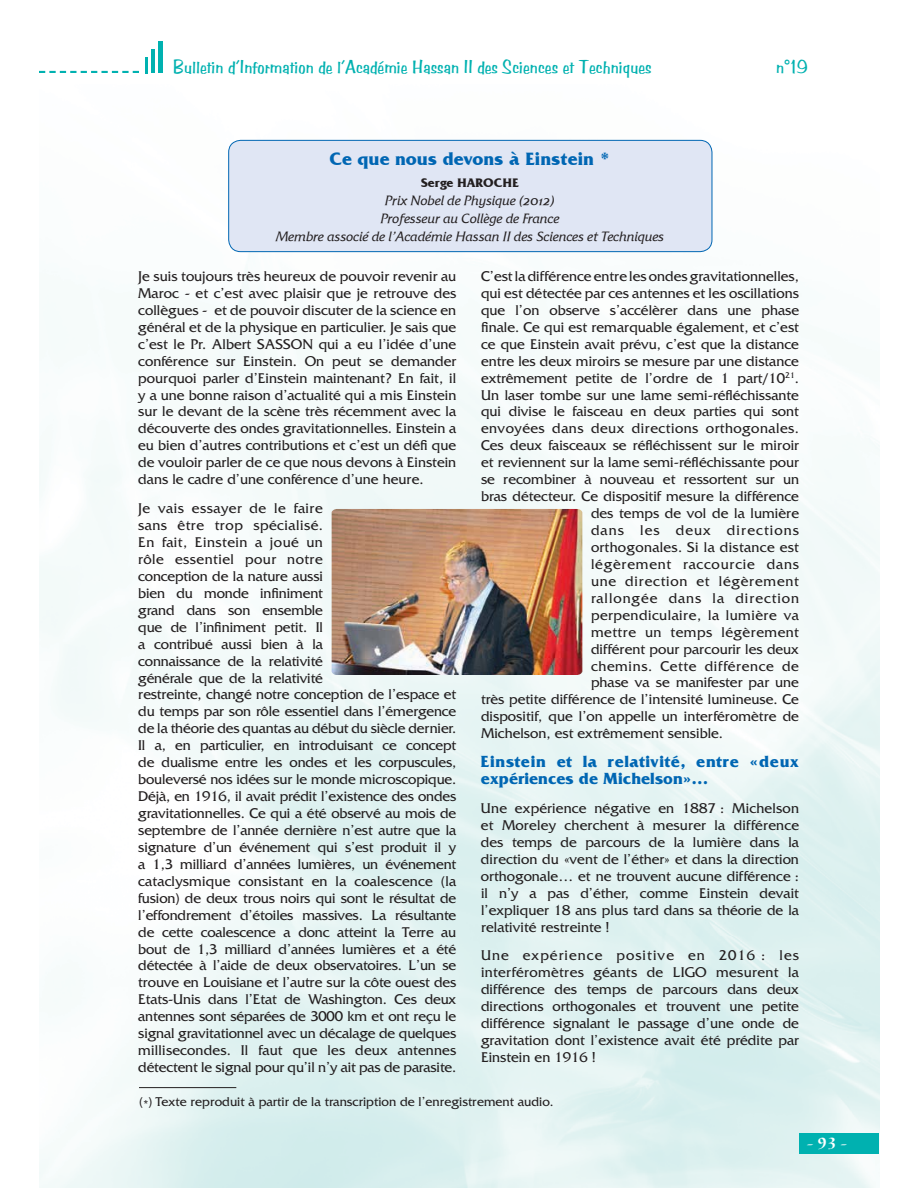
<style>
.page{position:relative;width:918px;height:1188px;background:#fff}
.page>*{position:absolute;margin:0;border:0;box-sizing:border-box;transform-origin:0 0}
.t1{font:18.6px "Benguiat Frisky";color:#00b1b0}
.t2{font:700 18.3px "Friz Quadrata IT Cby BT";color:#0066b3}
.t3{font:700 16.95px/17px "Friz Quadrata";letter-spacing:.04em;color:#0066b3}
.t4{font:700 16.95px "Barbedor T";color:#fff}
.t5{font:14.85px/17px "Friz Quadrata";color:#231f20;text-align:justify}
.t6{font:14.85px "Friz Quadrata";letter-spacing:.03em;color:#231f20}
.t7{font:14.85px "Friz Quadrata";letter-spacing:.05em;color:#231f20}
.t8{font:14.85px "Friz Quadrata";letter-spacing:.02em;color:#231f20}
.t9{font:14.85px "Friz Quadrata";letter-spacing:.04em;color:#231f20}
.t10{font:14.85px "Friz Quadrata";letter-spacing:.06em;color:#231f20}
.t11{font:14.85px "Friz Quadrata";letter-spacing:.07em;color:#231f20}
.t12{font:13.35px/18.1px "Friz Quadrata OSTT Italic";color:#231f20;text-align:center}
.t13{font:13.35px "Friz Quadrata";color:#231f20}
.t14{font:700 12.75px "Friz Quadrata IT Cby BT";color:#231f20}
</style>
<div class="page">
<img style="left:39px;top:139px;width:840px;height:1049px">
<svg style="left:39px;top:71px;width:100px;height:2px"></svg>
<hr style="left:158px;top:41px;width:4px;height:32px;background:#00b1b0">
<hr style="left:151px;top:49px;width:4px;height:24px;background:#00b1b0">
<svg style="left:145px;top:57px;width:2px;height:16px"></svg>
<div style="left:799px;top:1134px;width:80px;height:20px;background:#00b1b0"></div>
<div style="left:229px;top:140px;width:483px;height:112px;background:#e0e6f4;border-radius:12px"></div>
<div style="left:228px;top:140px;width:484px;height:112px;border:1px solid #0066b3;border-radius:12px"></div>
<img style="left:332px;top:509px;width:250px;height:166px">
<hr style="left:139px;top:1087px;width:97px;height:1px;background:#231f20">
<p class="t1" style="left:173px;top:55px;width:480px">Bulletin d’Information de l’Académie Hassan II des Sciences et Techniques</p>
<p class="t1" style="left:776px;top:55px;width:33px">n°19</p>
<p class="t2" style="left:330px;top:147px;width:282px">Ce que nous devons à Einstein *</p>
<p class="t14" style="left:421px;top:175px;width:100px">Serge HAROCHE</p>
<p class="t12" style="left:276px;top:191px;width:390px">Prix Nobel de Physique (2012)<br>Professeur au Collège de France<br>Membre associé de l’Académie Hassan II des Sciences et Techniques</p>
<p class="t5" style="left:138px;top:269px;width:320px">Je suis toujours très heureux de pouvoir revenir au Maroc - et c’est avec plaisir que je retrouve des collègues - et de pouvoir discuter de la science en général et de la physique en particulier. Je sais que c’est le Pr. Albert SASSON qui a eu l’idée d’une conférence sur Einstein. On peut se demander pourquoi parler d’Einstein maintenant? En fait, il y a une bonne raison d’actualité qui a mis Einstein sur le devant de la scène très récemment avec la découverte des ondes gravitationnelles. Einstein a eu bien d’autres contributions et c’est un défi que de vouloir parler de ce que nous devons à Einstein dans le cadre d’une conférence d’une heure.</p>
<p class="t5" style="left:138px;top:501px;width:320px;text-align:left">Je vais essayer de le faire<br>sans être trop spécialisé.<br>En fait, Einstein a joué un<br>rôle essentiel pour notre<br>conception de la nature aussi<br>bien du monde infiniment<br>grand dans son ensemble<br>que de l’infiniment petit. Il<br>a contribué aussi bien à la<br>connaissance de la relativité<br>générale que de la relativité<br>restreinte, changé notre conception de l’espace et du temps par son rôle essentiel dans l’émergence de la théorie des quantas au début du siècle dernier.<br>Il a, en particulier, en introduisant ce concept de dualisme entre les ondes et les corpuscules, bouleversé nos idées sur le monde microscopique.<br>Déjà, en 1916, il avait prédit l’existence des ondes gravitationnelles. Ce qui a été observé au mois de septembre de l’année dernière n’est autre que la signature d’un événement qui s’est produit il y a 1,3 milliard d’années lumières, un événement cataclysmique consistant en la coalescence (la fusion) de deux trous noirs qui sont le résultat de l’effondrement d’étoiles massives. La résultante de cette coalescence a donc atteint la Terre au bout de 1,3 milliard d’années lumières et a été détectée à l’aide de deux observatoires. L’un se trouve en Louisiane et l’autre sur la côte ouest des Etats-Unis dans l’Etat de Washington. Ces deux antennes sont séparées de 3000 km et ont reçu le signal gravitationnel avec un décalage de quelques millisecondes. Il faut que les deux antennes détectent le signal pour qu’il n’y ait pas de parasite.</p>
<p class="t5" style="left:481px;top:269px;width:319px">C’est la différence entre les ondes gravitationnelles,</p>
<p class="t5" style="left:481px;top:286px;width:319px">qui est détectée par ces antennes et les oscillations</p>
<p class="t5" style="left:481px;top:303px;width:320px">que l’on observe s’accélèrer dans une phase</p>
<p class="t5" style="left:481px;top:320px;width:319px">finale. Ce qui est remarquable également, et c’est</p>
<p class="t5" style="left:481px;top:337px;width:320px">ce que Einstein avait prévu, c’est que la distance</p>
<p class="t5" style="left:481px;top:354px;width:319px">entre les deux miroirs se mesure par une distance</p>
<p class="t5" style="left:481px;top:371px;width:319px">extrêmement petite de l’ordre de 1 part/10<sup>21</sup>.</p>
<p class="t5" style="left:481px;top:388px;width:319px">Un laser tombe sur une lame semi-réfléchissante</p>
<p class="t5" style="left:481px;top:405px;width:319px">qui divise le faisceau en deux parties qui sont</p>
<p class="t6" style="left:481px;top:423px;width:320px">envoyées dans deux directions orthogonales.</p>
<p class="t5" style="left:481px;top:438px;width:319px">Ces deux faisceaux se réfléchissent sur le miroir</p>
<p class="t5" style="left:481px;top:455px;width:319px">et reviennent sur la lame semi-réfléchissante pour</p>
<p class="t5" style="left:481px;top:472px;width:320px">se recombiner à nouveau et ressortent sur un</p>
<p class="t5" style="left:481px;top:489px;width:320px">bras détecteur. Ce dispositif mesure la différence</p>
<p class="t5" style="left:591px;top:506px;width:210px">des temps de vol de la lumière</p>
<p class="t11" style="left:591px;top:525px;width:210px">dans les deux directions</p>
<p class="t8" style="left:591px;top:542px;width:210px">orthogonales. Si la distance est</p>
<p class="t7" style="left:591px;top:559px;width:210px">légèrement raccourcie dans</p>
<p class="t7" style="left:591px;top:576px;width:210px">une direction et légèrement</p>
<p class="t10" style="left:591px;top:593px;width:210px">rallongée dans la direction</p>
<p class="t6" style="left:591px;top:610px;width:210px">perpendiculaire, la lumière va</p>
<p class="t6" style="left:591px;top:627px;width:210px">mettre un temps légèrement</p>
<p class="t5" style="left:591px;top:642px;width:210px">différent pour parcourir les deux</p>
<p class="t9" style="left:591px;top:660px;width:209px">chemins. Cette différence de</p>
<p class="t5" style="left:591px;top:676px;width:210px">phase va se manifester par une</p>
<p class="t5" style="left:481px;top:692px;width:319px">très petite différence de l’intensité lumineuse. Ce</p>
<p class="t5" style="left:481px;top:709px;width:319px">dispositif, que l’on appelle un interféromètre de</p>
<p class="t5" style="left:481px;top:726px;width:244px">Michelson, est extrêmement sensible.</p>
<p class="t3" style="left:481px;top:755px;width:319px">Einstein et la relativité, entre «deux expériences de Michelson»…</p>
<p class="t5" style="left:481px;top:801px;width:320px">Une expérience négative en 1887 : Michelson et Moreley cherchent à mesurer la différence des temps de parcours de la lumière dans la direction du «vent de l’éther» et dans la direction orthogonale… et ne trouvent aucune différence : il n’y a pas d’éther, comme Einstein devait l’expliquer 18 ans plus tard dans sa théorie de la relativité restreinte !</p>
<p class="t5" style="left:481px;top:949px;width:320px">Une expérience positive en 2016 : les interféromètres géants de LIGO mesurent la différence des temps de parcours dans deux directions orthogonales et trouvent une petite différence signalant le passage d’une onde de gravitation dont l’existence avait été prédite par Einstein en 1916 !</p>
<p class="t13" style="left:139px;top:1097px;width:416px">(*) Texte reproduit à partir de la transcription de l’enregistrement audio.</p>
<p class="t4" style="left:807px;top:1133px;width:41px">- 93 -</p>
</div>
